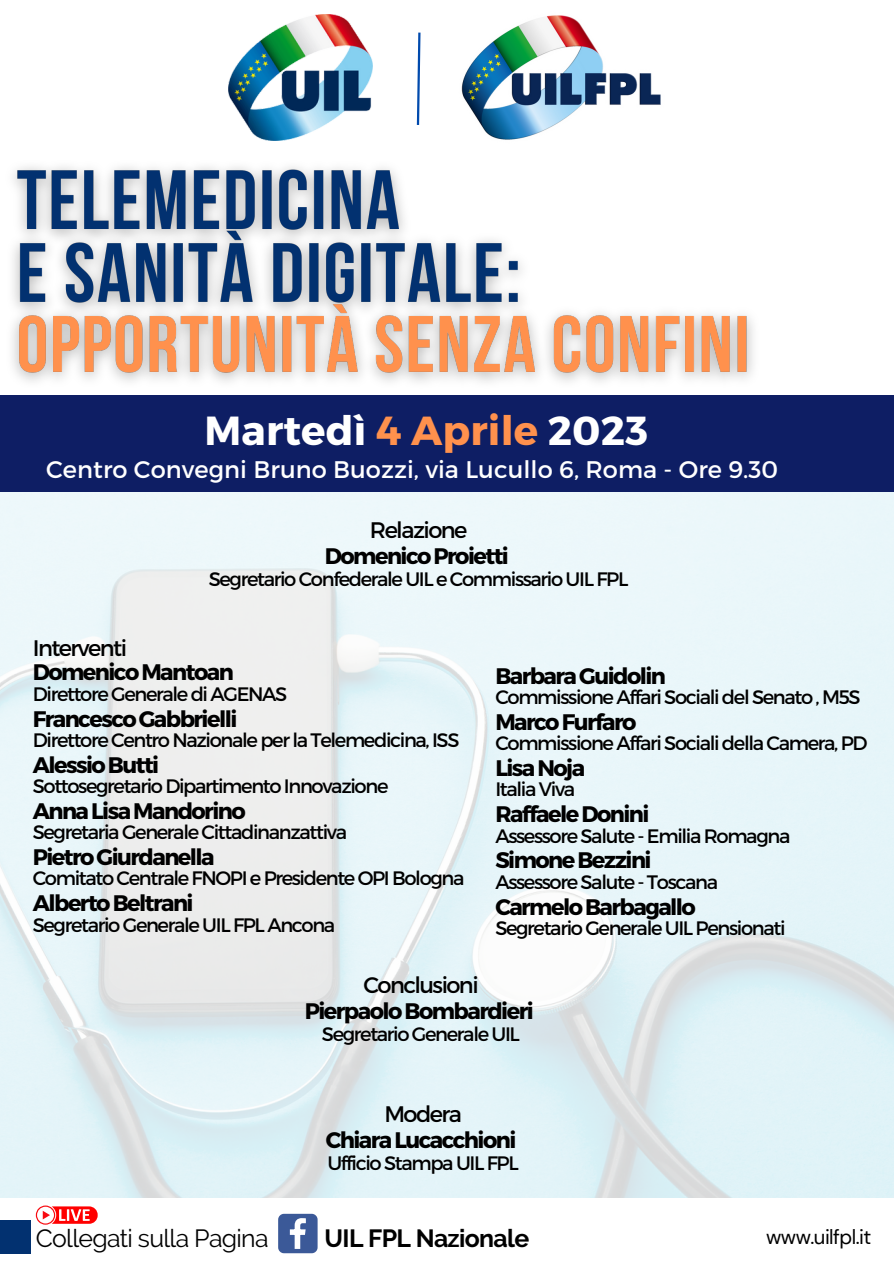
<style>
.page{position:relative;width:894px;height:1264px;background:#fff}
.page>*{position:absolute;margin:0;border:0;box-sizing:border-box;transform-origin:0 0}
.t1{font:700 40.5px "Montserrat";letter-spacing:.005em;color:#fff}
.t2{font:24.9px "Raleway";letter-spacing:-.025em;color:#000}
.t3{font:700 24.9px "Raleway";letter-spacing:-.025em;color:#000}
.t4{font:24px "Montserrat";letter-spacing:.005em;color:#fff}
.t5{font:700 22.5px "Montserrat";letter-spacing:-.07em;color:#000}
.t6{font:22.5px "Montserrat";letter-spacing:-.07em;color:#000}
.t7{font:20.4px "DM Sans";letter-spacing:-.025em;color:#000}
.t8{font:19.5px "Montserrat";letter-spacing:-.07em;color:#000}
.s1{color:#ff914d}
</style>
<div class="page">
<img style="left:0;top:491px;width:893px;height:707px">
<div style="left:0;top:1219px;width:31px;height:34px;background:#023170"></div>
<svg style="left:278px;top:1213px;width:39px;height:40px"></svg>
<img style="left:228px;top:15px;width:145px;height:126px">
<img style="left:461px;top:15px;width:200px;height:125px">
<svg style="left:416px;top:32px;width:5px;height:93px"></svg>
<svg style="left:36px;top:1205px;width:62px;height:19px"></svg>
<div style="left:0;top:395px;width:893px;height:96px;background:#0e1e64"></div>
<img style="left:12px;top:166px;width:741px;height:216px">
<h1 class="t1" style="left:204px;top:404px;width:445px">Martedì <span class="s1">4 Aprile</span> 2023</h1>
<p class="t4" style="left:46px;top:453px;width:733px">Centro Convegni Bruno Buozzi, via Lucullo 6, Roma - Ore 9.30</p>
<p class="t6" style="left:370px;top:515px;width:99px">Relazione</p>
<p class="t5" style="left:325px;top:541px;width:185px">Domenico Proietti</p>
<p class="t8" style="left:209px;top:566px;width:421px">Segretario Confederale UIL e Commissario UIL FPL</p>
<p class="t6" style="left:33px;top:633px;width:96px">Interventi</p>
<p class="t5" style="left:33px;top:657px;width:202px">Domenico Mantoan</p>
<p class="t8" style="left:33px;top:681px;width:256px">Direttore Generale di AGENAS</p>
<p class="t5" style="left:33px;top:704px;width:206px">Francesco Gabbrielli</p>
<p class="t8" style="left:33px;top:727px;width:428px">Direttore Centro Nazionale per la Telemedicina, ISS</p>
<p class="t5" style="left:33px;top:750px;width:128px">Alessio Butti</p>
<p class="t8" style="left:33px;top:773px;width:357px">Sottosegretario Dipartimento Innovazione</p>
<p class="t5" style="left:33px;top:796px;width:214px">Anna Lisa Mandorino</p>
<p class="t8" style="left:33px;top:819px;width:316px">Segretaria Generale Cittadinanzattiva</p>
<p class="t5" style="left:33px;top:842px;width:183px">Pietro Giurdanella</p>
<p class="t8" style="left:33px;top:865px;width:433px">Comitato Centrale FNOPI e Presidente OPI Bologna</p>
<p class="t5" style="left:33px;top:888px;width:162px">Alberto Beltrani</p>
<p class="t8" style="left:33px;top:912px;width:304px">Segretario Generale UIL FPL Ancona</p>
<p class="t5" style="left:495px;top:661px;width:172px">Barbara Guidolin</p>
<p class="t8" style="left:495px;top:684px;width:367px">Commissione Affari Sociali del Senato , M5S</p>
<p class="t5" style="left:495px;top:707px;width:143px">Marco Furfaro</p>
<p class="t8" style="left:495px;top:730px;width:373px">Commissione Affari Sociali della Camera, PD</p>
<p class="t5" style="left:495px;top:753px;width:91px">Lisa Noja</p>
<p class="t8" style="left:495px;top:776px;width:81px">Italia Viva</p>
<p class="t5" style="left:495px;top:799px;width:155px">Raffaele Donini</p>
<p class="t8" style="left:495px;top:823px;width:296px">Assessore Salute - Emilia Romagna</p>
<p class="t5" style="left:495px;top:845px;width:158px">Simone Bezzini</p>
<p class="t8" style="left:495px;top:869px;width:224px">Assessore Salute - Toscana</p>
<p class="t5" style="left:495px;top:892px;width:202px">Carmelo Barbagallo</p>
<p class="t8" style="left:495px;top:915px;width:291px">Segretario Generale UIL Pensionati</p>
<p class="t6" style="left:363px;top:970px;width:117px">Conclusioni</p>
<p class="t5" style="left:305px;top:996px;width:230px">Pierpaolo Bombardieri</p>
<p class="t8" style="left:322px;top:1021px;width:199px">Segretario Generale UIL</p>
<p class="t6" style="left:384px;top:1099px;width:79px">Modera</p>
<p class="t5" style="left:325px;top:1125px;width:192px">Chiara Lucacchioni</p>
<p class="t8" style="left:327px;top:1150px;width:193px">Ufficio Stampa UIL FPL</p>
<p class="t2" style="left:36px;top:1223px;width:234px">Collegati sulla Pagina</p>
<p class="t3" style="left:324px;top:1223px;width:206px">UIL FPL Nazionale</p>
<p class="t7" style="left:766px;top:1223px;width:107px">www.uilfpl.it</p>
</div>
